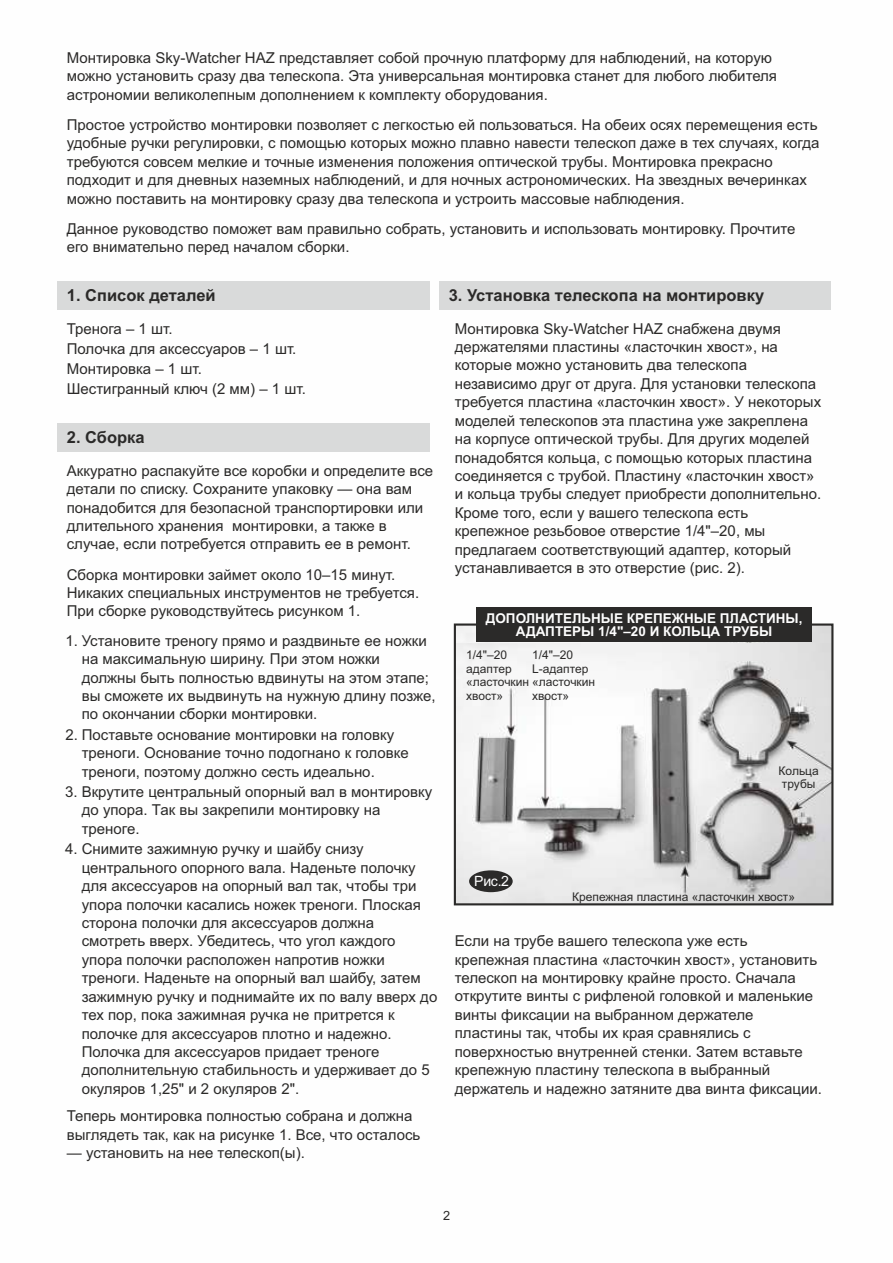
<style>
.page{position:relative;width:893px;height:1263px;background:#fff}
.page>*{position:absolute;margin:0;border:0;box-sizing:border-box;transform-origin:0 0}
.t1{font:700 16.5px "Arial";color:#2b2a29}
.t2{font:15px/18.5px "Arial";color:#2b2a29}
.t3{font:14.1px "Arial";color:#fefefe}
.t4{font:700 13.5px/13.5px "Arial";color:#fefefe;text-align:center}
.t5{font:12.75px "Arial";color:#2b2a29}
.t6{font:12px/13.4px "Arial";color:#2b2a29}
</style>
<div class="page">
<div style="left:58px;top:281px;width:372px;height:29px;background:#d9dada"></div>
<div style="left:439px;top:281px;width:392px;height:29px;background:#d9dada"></div>
<div style="left:58px;top:423px;width:372px;height:29px;background:#d9dada"></div>
<img style="left:457px;top:643px;width:373px;height:259px">
<div style="left:454px;top:623px;width:379px;height:282px;border:2px solid #2b2a29"></div>
<div style="left:469px;top:870px;width:44px;height:22px;background:#2b2a29;border-radius:50%"></div>
<div style="left:476px;top:607px;width:335px;height:35px;background:#2b2a29"></div>
<p class="t2" style="left:67px;top:50px;width:712px">Монтировка Sky-Watcher HAZ представляет собой прочную платформу для наблюдений, на которую можно установить сразу два телескопа. Эта универсальная монтировка станет для любого любителя астрономии великолепным дополнением к комплекту оборудования.</p>
<p class="t2" style="left:67px;top:117px;width:754px">Простое устройство монтировки позволяет с легкостью ей пользоваться. На обеих осях перемещения есть удобные ручки регулировки, с помощью которых можно плавно навести телескоп даже в тех случаях, когда требуются совсем мелкие и точные изменения положения оптической трубы. Монтировка прекрасно подходит и для дневных наземных наблюдений, и для ночных астрономических. На звездных вечеринках можно поставить на монтировку сразу два телескопа и устроить массовые наблюдения.</p>
<p class="t2" style="left:67px;top:221px;width:730px">Данное руководство поможет вам правильно собрать, установить и использовать монтировку. Прочтите его внимательно перед началом сборки.</p>
<p class="t1" style="left:67px;top:289px;width:150px">1. Список деталей</p>
<p class="t2" style="left:67px;top:320px;width:240px;line-height:20.1px">Тренога – 1 шт.<br>Полочка для аксессуаров – 1 шт.<br>Монтировка – 1 шт.<br>Шестигранный ключ (2 мм) – 1 шт.</p>
<p class="t1" style="left:449px;top:289px;width:317px">3. Установка телескопа на монтировку</p>
<p class="t2" style="left:455px;top:320px;width:368px">Монтировка Sky-Watcher HAZ снабжена двумя держателями пластины «ласточкин хвост», на которые можно установить два телескопа независимо друг от друга. Для установки телескопа требуется пластина «ласточкин хвост». У некоторых моделей телескопов эта пластина уже закреплена на корпусе оптической трубы. Для других моделей понадобятся кольца, с помощью которых пластина соединяется с трубой. Пластину «ласточкин хвост» и кольца трубы следует приобрести дополнительно.<br>Кроме того, если у вашего телескопа есть крепежное резьбовое отверстие 1/4"–20, мы предлагаем соответствующий адаптер, который устанавливается в это отверстие (рис. 2).</p>
<p class="t1" style="left:67px;top:431px;width:79px">2. Сборка</p>
<p class="t2" style="left:67px;top:462px;width:368px">Аккуратно распакуйте все коробки и определите все детали по списку. Сохраните упаковку — она вам понадобится для безопасной транспортировки или длительного хранения монтировки, а также в случае, если потребуется отправить ее в ремонт.</p>
<p class="t2" style="left:67px;top:566px;width:354px">Сборка монтировки займет около 10–15 минут.<br>Никаких специальных инструментов не требуется.<br>При сборке руководствуйтесь рисунком 1.</p>
<p class="t4" style="left:486px;top:612px;width:318px">ДОПОЛНИТЕЛЬНЫЕ КРЕПЕЖНЫЕ ПЛАСТИНЫ,<br>АДАПТЕРЫ 1/4"–20 И КОЛЬЦА ТРУБЫ</p>
<p class="t6" style="left:466px;top:649px;width:130px">1/4"–20<br>адаптер<br>«ласточкин «ласточкин хвост»</p>
<p class="t2" style="left:82px;top:633px;width:356px;text-indent:-16px">1. Установите треногу прямо и раздвиньте ее ножки на максимальную ширину. При этом ножки должны быть полностью вдвинуты на этом этапе; вы сможете их выдвинуть на нужную длину позже, по окончании сборки монтировки.</p>
<p class="t2" style="left:82px;top:727px;width:329px;text-indent:-16px">2. Поставьте основание монтировки на головку треноги. Основание точно подогнано к головке треноги, поэтому должно сесть идеально.</p>
<p class="t2" style="left:82px;top:784px;width:352px;text-indent:-17px">3. Вкрутите центральный опорный вал в монтировку до упора. Так вы закрепили монтировку на треноге.</p>
<p class="t2" style="left:82px;top:841px;width:357px;text-indent:-17px">4. Снимите зажимную ручку и шайбу снизу центрального опорного вала. Наденьте полочку для аксессуаров на опорный вал так, чтобы три упора полочки касались ножек треноги. Плоская сторона полочки для аксессуаров должна смотреть вверх. Убедитесь, что угол каждого упора полочки расположен напротив ножки треноги. Наденьте на опорный вал шайбу, затем зажимную ручку и поднимайте их по валу вверх до тех пор, пока зажимная ручка не притрется к полочке для аксессуаров плотно и надежно.<br>Полочка для аксессуаров придает треноге дополнительную стабильность и удерживает до 5 окуляров 1,25" и 2 окуляров 2".</p>
<p class="t6" style="left:532px;top:649px;width:58px">1/4"–20<br>L-адаптер</p>
<p class="t6" style="left:532px;top:690px;width:39px">хвост»</p>
<p class="t6" style="left:779px;top:765px;width:42px">Кольца трубы</p>
<p class="t3" style="left:474px;top:876px;width:36px">Рис.2</p>
<p class="t6" style="left:572px;top:891px;width:224px">Крепежная пластина «ласточкин хвост»</p>
<p class="t2" style="left:455px;top:933px;width:369px">Если на трубе вашего телескопа уже есть крепежная пластина «ласточкин хвост», установить телескоп на монтировку крайне просто. Сначала открутите винты с рифленой головкой и маленькие винты фиксации на выбранном держателе пластины так, чтобы их края сравнялись с поверхностью внутренней стенки. Затем вставьте крепежную пластину телескопа в выбранный держатель и надежно затяните два винта фиксации.</p>
<p class="t2" style="left:67px;top:1108px;width:355px">Теперь монтировка полностью собрана и должна выглядеть так, как на рисунке 1. Все, что осталось</p>
<p class="t2" style="left:67px;top:1145px;width:240px">— установить на нее телескоп(ы).</p>
<p class="t5" style="left:443px;top:1211px;width:9px">2</p>
</div>
